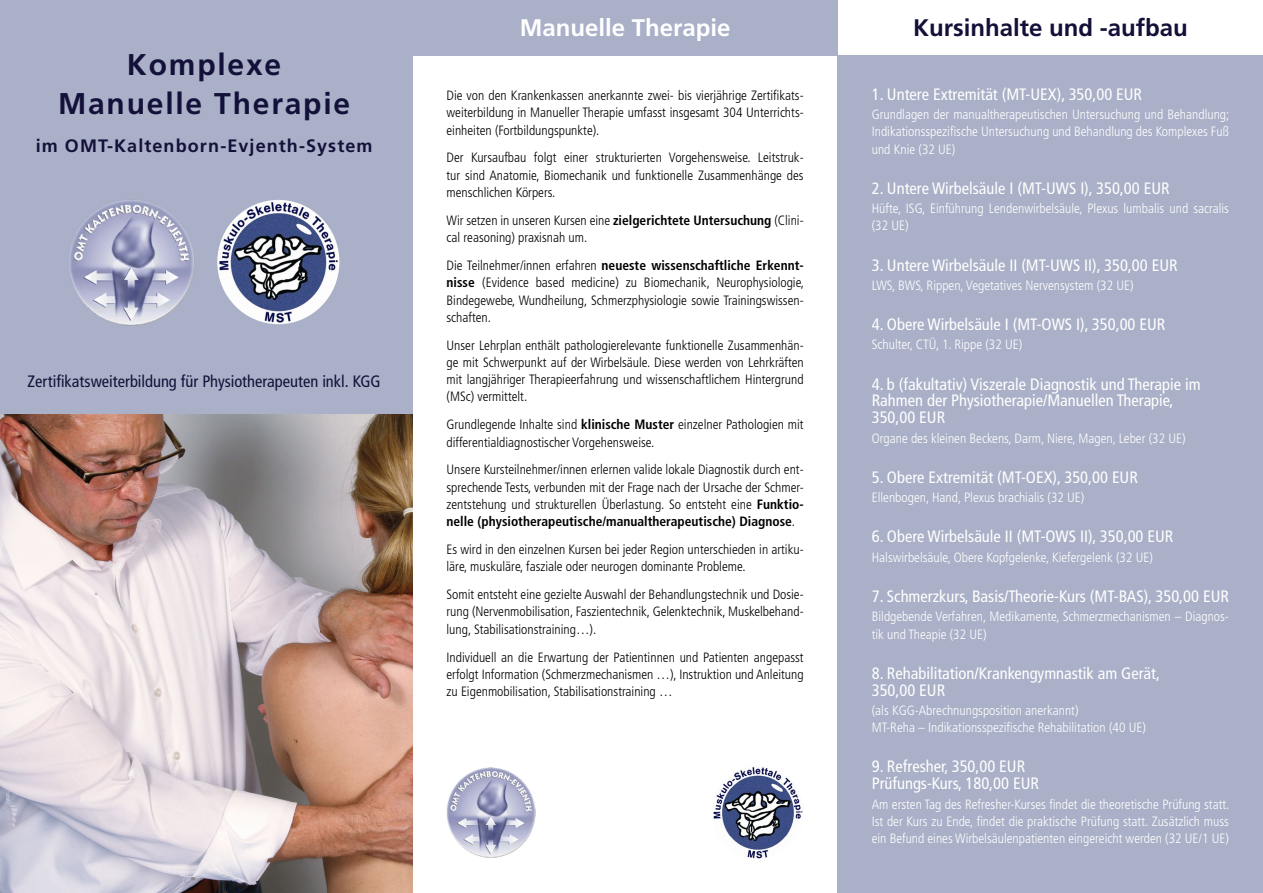
<style>
.page{position:relative;width:1263px;height:893px;background:#fff}
.page>*{position:absolute;margin:0;border:0;box-sizing:border-box;transform-origin:0 0}
.t1{font:700 30px/39px "Frutiger LT Std";letter-spacing:.06em;color:#131139;text-align:center}
.t2{font:700 24px "Frutiger LT Std";color:#131139}
.t3{font:700 24px "Frutiger LT Std";color:#fff}
.t4{font:700 18px "Frutiger LT Std";letter-spacing:.06em;color:#131139}
.t5{font:condensed 16.5px/16.8px "Frutiger LT Std";color:#fff}
.t6{font:condensed 16.5px "Frutiger LT Std";color:#131139}
.t7{font:300 condensed 13.5px/17.2px "Frutiger LT Std";color:#000;text-align:justify}
.t8{font:300 condensed 13.5px/17.2px "Frutiger LT Std";color:#fff}
.s1{font-weight:700}
</style>
<div class="page">
<div style="left:0;top:0;width:412px;height:533px;background:#a9b0c7"></div>
<img style="left:0;top:415px;width:412px;height:478px">
<img style="left:69px;top:200px;width:125px;height:125px">
<img style="left:217px;top:200px;width:122px;height:124px">
<div style="left:412px;top:0;width:426px;height:55px;background:#a9b0c7"></div>
<img style="left:446px;top:768px;width:90px;height:89px">
<img style="left:713px;top:767px;width:90px;height:92px">
<div style="left:838px;top:55px;width:425px;height:838px;background:#a9b0c7"></div>
<h1 class="t1" style="left:58px;top:45px;width:294px">Komplexe<br>Manuelle Therapie</h1>
<h3 class="t4" style="left:36px;top:135px;width:338px">im OMT-Kaltenborn-Evjenth-System</h3>
<p class="t6" style="left:28px;top:372px;width:355px">Zertifikatsweiterbildung für Physiotherapeuten inkl. KGG</p>
<h2 class="t3" style="left:520px;top:14px;width:212px">Manuelle Therapie</h2>
<p class="t7" style="left:446px;top:87px;width:359px">Die von den Krankenkassen anerkannte zwei- bis vierjährige Zertifikats&shy;weiterbildung in Manueller Therapie umfasst insgesamt 304 Unterrichts&shy;einheiten (Fortbildungspunkte).</p>
<p class="t7" style="left:446px;top:149px;width:359px">Der Kursaufbau folgt einer strukturierten Vorgehensweise. Leitstruk&shy;tur sind Anatomie, Biomechanik und funktionelle Zusammenhänge des menschlichen Körpers.</p>
<p class="t7" style="left:446px;top:212px;width:359px">Wir setzen in unseren Kursen eine <span class="s1">zielgerichtete Untersuchung</span> (Clini&shy;cal reasoning) praxisnah um.</p>
<p class="t7" style="left:446px;top:257px;width:359px">Die Teilnehmer/innen erfahren <span class="s1">neueste wissenschaftliche Erkennt&shy;nisse</span> (Evidence based medicine) zu Biomechanik, Neurophysiologie, Bindegewebe, Wundheilung, Schmerzphysiologie sowie Trainingswissen&shy;schaften.</p>
<p class="t7" style="left:446px;top:337px;width:359px">Unser Lehrplan enthält pathologierelevante funktionelle Zusammenhän&shy;ge mit Schwerpunkt auf der Wirbelsäule. Diese werden von Lehrkräften mit langjähriger Therapieerfahrung und wissenschaftlichem Hintergrund (MSc) vermittelt.</p>
<p class="t7" style="left:446px;top:416px;width:359px">Grundlegende Inhalte sind <span class="s1">klinische Muster</span> einzelner Pathologien mit differentialdiagnostischer Vorgehensweise.</p>
<p class="t7" style="left:446px;top:461px;width:359px">Unsere Kursteilnehmer/innen erlernen valide lokale Diagnostik durch ent&shy;sprechende Tests, verbunden mit der Frage nach der Ursache der Schmer&shy;zentstehung und strukturellen Überlastung. So entsteht eine <span class="s1">Funktio&shy;nelle (physiotherapeutische/manualtherapeutische) Diagnose</span>.</p>
<p class="t7" style="left:446px;top:541px;width:359px">Es wird in den einzelnen Kursen bei jeder Region unterschieden in artiku&shy;läre, muskuläre, fasziale oder neurogen dominante Probleme.</p>
<p class="t7" style="left:446px;top:586px;width:359px">Somit entsteht eine gezielte Auswahl der Behandlungstechnik und Dosie&shy;rung (Nervenmobilisation, Faszientechnik, Gelenktechnik, Muskelbehand&shy;lung, Stabilisationstraining…).</p>
<p class="t7" style="left:446px;top:648px;width:359px">Individuell an die Erwartung der Patientinnen und Patienten angepasst erfolgt Information (Schmerzmechanismen …), Instruktion und Anleitung zu Eigenmobilisation, Stabilisationstraining …</p>
<h2 class="t2" style="left:913px;top:14px;width:276px">Kursinhalte und -aufbau</h2>
<p class="t5" style="left:872px;top:86px;width:272px">1. Untere Extremität (MT-UEX), 350,00 EUR</p>
<p class="t8" style="left:872px;top:106px;width:359px;text-align:justify">Grundlagen der manualtherapeutischen Untersuchung und Behandlung; Indikationsspezifische Untersuchung und Behandlung des Komplexes Fuß und Knie (32 UE)</p>
<p class="t5" style="left:872px;top:180px;width:299px">2. Untere Wirbelsäule I (MT-UWS I), 350,00 EUR</p>
<p class="t8" style="left:872px;top:200px;width:359px">Hüfte, ISG, Einführung Lendenwirbelsäule, Plexus lumbalis und sacralis (32 UE)</p>
<p class="t5" style="left:872px;top:257px;width:307px">3. Untere Wirbelsäule II (MT-UWS II), 350,00 EUR</p>
<p class="t8" style="left:872px;top:277px;width:263px">LWS, BWS, Rippen, Vegetatives Nervensystem (32 UE)</p>
<p class="t5" style="left:872px;top:316px;width:295px">4. Obere Wirbelsäule I (MT-OWS I), 350,00 EUR</p>
<p class="t8" style="left:872px;top:336px;width:152px">Schulter, CTÜ, 1. Rippe (32 UE)</p>
<p class="t5" style="left:872px;top:376px;width:330px">4. b (fakultativ) Viszerale Diagnostik und Therapie im<br>Rahmen der Physiotherapie/Manuellen Therapie,<br>350,00 EUR</p>
<p class="t8" style="left:872px;top:430px;width:315px">Organe des kleinen Beckens, Darm, Niere, Magen, Leber (32 UE)</p>
<p class="t5" style="left:872px;top:469px;width:268px">5. Obere Extremität (MT-OEX), 350,00 EUR</p>
<p class="t8" style="left:872px;top:489px;width:214px">Ellenbogen, Hand, Plexus brachialis (32 UE)</p>
<p class="t5" style="left:872px;top:528px;width:303px">6. Obere Wirbelsäule II (MT-OWS II), 350,00 EUR</p>
<p class="t8" style="left:872px;top:549px;width:283px">Halswirbelsäule, Obere Kopfgelenke, Kiefergelenk (32 UE)</p>
<p class="t5" style="left:872px;top:588px;width:359px">7. Schmerzkurs, Basis/Theorie-Kurs (MT-BAS), 350,00 EUR</p>
<p class="t8" style="left:872px;top:608px;width:359px">Bildgebende Verfahren, Medikamente, Schmerzmechanismen – Diagnos&shy;tik und Theapie (32 UE)</p>
<p class="t5" style="left:872px;top:665px;width:290px">8. Rehabilitation/Krankengymnastik am Gerät,<br>350,00 EUR</p>
<p class="t8" style="left:872px;top:702px;width:276px">(als KGG-Abrechnungsposition anerkannt)<br>MT-Reha – Indikationsspezifische Rehabilitation (40 UE)</p>
<p class="t5" style="left:872px;top:758px;width:169px">9. Refresher, 350,00 EUR<br>Prüfungs-Kurs, 180,00 EUR</p>
<p class="t8" style="left:872px;top:795px;width:359px;text-align:justify">Am ersten Tag des Refresher-Kurses findet die theoretische Prüfung statt.<br>Ist der Kurs zu Ende, findet die praktische Prüfung statt. Zusätzlich muss ein Befund eines Wirbelsäulenpatienten eingereicht werden (32 UE/1 UE)</p>
</div>
